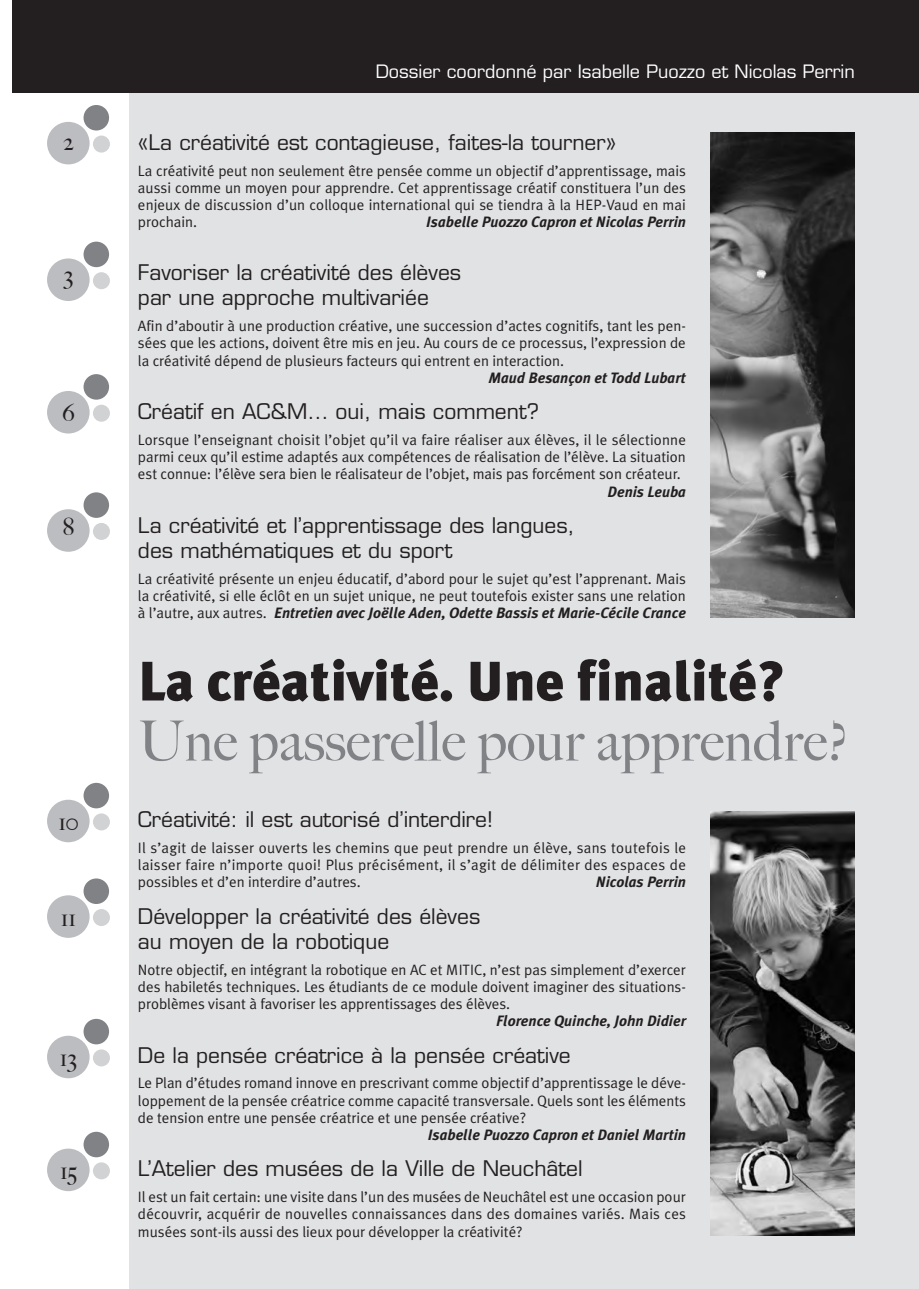
<style>
.page{position:relative;width:919px;height:1289px;background:#fff}
.page>*{position:absolute;margin:0;border:0;box-sizing:border-box;transform-origin:0 0}
.t1{font:500 55.5px "Big Caslon";color:#808285}
.t2{font:900 55.5px "Meta Plus";color:#231f20}
.t3{font:500 24px "Big Caslon";color:#231f20}
.t4{font:21px/25.2px "Eurostile";color:#231f20}
.t5{font:18px "Eurostile";color:#fff}
.t6{font:15px/17.2px "Meta Plus Normal";color:#231f20;text-align:justify}
.t7{font:italic 700 15px "Meta Plus";color:#231f20}
.s1{font-family:"Meta Plus Normal";font-weight:400;font-style:normal}
</style>
<div class="page">
<div style="left:129px;top:15px;width:789px;height:1273px;background:#e1e2e4"></div>
<div style="left:47px;top:258px;width:43px;height:43px;background:#bcbdc0;border-radius:50%"></div>
<div style="left:83px;top:242px;width:26px;height:25px;background:#808285;border-radius:50%"></div>
<div style="left:93px;top:272px;width:17px;height:17px;background:#d1d2d4;border-radius:50%"></div>
<div style="left:47px;top:391px;width:43px;height:42px;background:#bcbdc0;border-radius:50%"></div>
<div style="left:83px;top:374px;width:26px;height:25px;background:#808285;border-radius:50%"></div>
<div style="left:93px;top:405px;width:17px;height:17px;background:#d1d2d4;border-radius:50%"></div>
<div style="left:47px;top:509px;width:43px;height:42px;background:#bcbdc0;border-radius:50%"></div>
<div style="left:83px;top:492px;width:26px;height:26px;background:#808285;border-radius:50%"></div>
<div style="left:93px;top:523px;width:17px;height:17px;background:#d1d2d4;border-radius:50%"></div>
<div style="left:47px;top:122px;width:43px;height:42px;background:#bcbdc0;border-radius:50%"></div>
<div style="left:83px;top:105px;width:26px;height:25px;background:#808285;border-radius:50%"></div>
<div style="left:93px;top:135px;width:17px;height:18px;background:#d1d2d4;border-radius:50%"></div>
<div style="left:47px;top:799px;width:43px;height:43px;background:#bcbdc0;border-radius:50%"></div>
<div style="left:83px;top:782px;width:26px;height:26px;background:#808285;border-radius:50%"></div>
<div style="left:93px;top:813px;width:17px;height:17px;background:#d1d2d4;border-radius:50%"></div>
<div style="left:47px;top:895px;width:43px;height:42px;background:#bcbdc0;border-radius:50%"></div>
<div style="left:83px;top:878px;width:26px;height:26px;background:#808285;border-radius:50%"></div>
<div style="left:93px;top:909px;width:17px;height:17px;background:#d1d2d4;border-radius:50%"></div>
<div style="left:47px;top:1035px;width:43px;height:43px;background:#bcbdc0;border-radius:50%"></div>
<div style="left:83px;top:1018px;width:26px;height:26px;background:#808285;border-radius:50%"></div>
<div style="left:93px;top:1049px;width:17px;height:17px;background:#d1d2d4;border-radius:50%"></div>
<div style="left:47px;top:1148px;width:43px;height:43px;background:#bcbdc0;border-radius:50%"></div>
<div style="left:83px;top:1131px;width:26px;height:26px;background:#808285;border-radius:50%"></div>
<div style="left:93px;top:1162px;width:17px;height:17px;background:#d1d2d4;border-radius:50%"></div>
<div style="left:13px;top:1px;width:905px;height:92px;background:#231f20"></div>
<img style="left:710px;top:132px;width:144px;height:485px">
<img style="left:710px;top:812px;width:144px;height:423px">
<h2 class="t3" style="left:63px;top:133px;width:12px">2</h2>
<h2 class="t3" style="left:64px;top:265px;width:11px">3</h2>
<h2 class="t3" style="left:62px;top:403px;width:14px">6</h2>
<h2 class="t3" style="left:63px;top:517px;width:13px">8</h2>
<h2 class="t3" style="left:58px;top:812px;width:22px">10</h2>
<h2 class="t3" style="left:61px;top:908px;width:17px">11</h2>
<h2 class="t3" style="left:60px;top:1048px;width:19px">13</h2>
<h2 class="t3" style="left:60px;top:1161px;width:19px">15</h2>
<p class="t5" style="left:375px;top:64px;width:480px">Dossier coordonné par Isabelle Puozzo et Nicolas Perrin</p>
<h3 class="t4" style="left:138px;top:132px;width:480px">«La créativité est contagieuse, faites-la tourner»</h3>
<p class="t6" style="left:138px;top:163px;width:549px">La créativité peut non seulement être pensée comme un objectif d’apprentissage, mais aussi comme un moyen pour apprendre. Cet apprentissage créatif constituera l’un des enjeux de discussion d’un colloque international qui se tiendra à la HEP-Vaud en mai prochain.</p>
<p class="t7" style="left:426px;top:216px;width:261px">Isabelle Puozzo Capron et Nicolas Perrin</p>
<h3 class="t4" style="left:138px;top:262px;width:325px">Favoriser la créativité des élèves par une approche multivariée</h3>
<p class="t6" style="left:138px;top:318px;width:549px">Afin d’aboutir à une production créative, une succession d’actes cognitifs, tant les pen&shy;sées que les actions, doivent être mis en jeu. Au cours de ce processus, l’expression de la créativité dépend de plusieurs facteurs qui entrent en interaction.</p>
<p class="t7" style="left:488px;top:371px;width:199px">Maud Besançon et Todd Lubart</p>
<h3 class="t4" style="left:138px;top:401px;width:402px">Créatif en AC&amp;M… oui, mais comment?</h3>
<p class="t6" style="left:138px;top:432px;width:549px">Lorsque l’enseignant choisit l’objet qu’il va faire réaliser aux élèves, il le sélectionne parmi ceux qu’il estime adaptés aux compétences de réalisation de l’élève. La situation est connue: l’élève sera bien le réalisateur de l’objet, mais pas forcément son créateur.</p>
<p class="t7" style="left:607px;top:485px;width:80px">Denis Leuba</p>
<h3 class="t4" style="left:138px;top:514px;width:438px">La créativité et l’apprentissage des langues, des mathématiques et du sport</h3>
<p class="t6" style="left:138px;top:571px;width:549px">La créativité présente un enjeu éducatif, d’abord pour le sujet qu’est l’apprenant. Mais la créativité, si elle éclôt en un sujet unique, ne peut toutefois exister sans une relation</p>
<p class="t7" style="left:138px;top:607px;width:549px"><span class="s1">à l’autre, aux autres.</span> Entretien avec Joëlle Aden, Odette Bassis et Marie-Cécile Crance</p>
<h1 class="t2" style="left:138px;top:654px;width:649px">La créativité. Une finalité?</h1>
<h1 class="t1" style="left:138px;top:720px;width:712px">Une passerelle pour apprendre?</h1>
<h3 class="t4" style="left:138px;top:809px;width:356px">Créativité: il est autorisé d’interdire!</h3>
<p class="t6" style="left:138px;top:840px;width:549px">Il s’agit de laisser ouverts les chemins que peut prendre un élève, sans toutefois le laisser faire n’importe quoi! Plus précisément, il s’agit de délimiter des espaces de possibles et d’en interdire d’autres.</p>
<p class="t7" style="left:596px;top:876px;width:91px">Nicolas Perrin</p>
<h3 class="t4" style="left:138px;top:905px;width:344px">Développer la créativité des élèves au moyen de la robotique</h3>
<p class="t6" style="left:138px;top:961px;width:549px">Notre objectif, en intégrant la robotique en AC et MITIC, n’est pas simplement d’exercer des habiletés techniques. Les étudiants de ce module doivent imaginer des situations&shy;problèmes visant à favoriser les apprentissages des élèves.</p>
<p class="t7" style="left:496px;top:1015px;width:191px">Florence Quinche, John Didier</p>
<h3 class="t4" style="left:138px;top:1044px;width:434px">De la pensée créatrice à la pensée créative</h3>
<p class="t6" style="left:138px;top:1075px;width:549px">Le Plan d’études romand innove en prescrivant comme objectif d’apprentissage le déve&shy;loppement de la pensée créatrice comme capacité transversale. Quels sont les éléments de tension entre une pensée créatrice et une pensée créative?</p>
<p class="t7" style="left:428px;top:1128px;width:259px">Isabelle Puozzo Capron et Daniel Martin</p>
<h3 class="t4" style="left:138px;top:1158px;width:446px">L’Atelier des musées de la Ville de Neuchâtel</h3>
<p class="t6" style="left:138px;top:1189px;width:549px">Il est un fait certain: une visite dans l’un des musées de Neuchâtel est une occasion pour découvrir, acquérir de nouvelles connaissances dans des domaines variés. Mais ces musées sont-ils aussi des lieux pour développer la créativité?</p>
</div>
